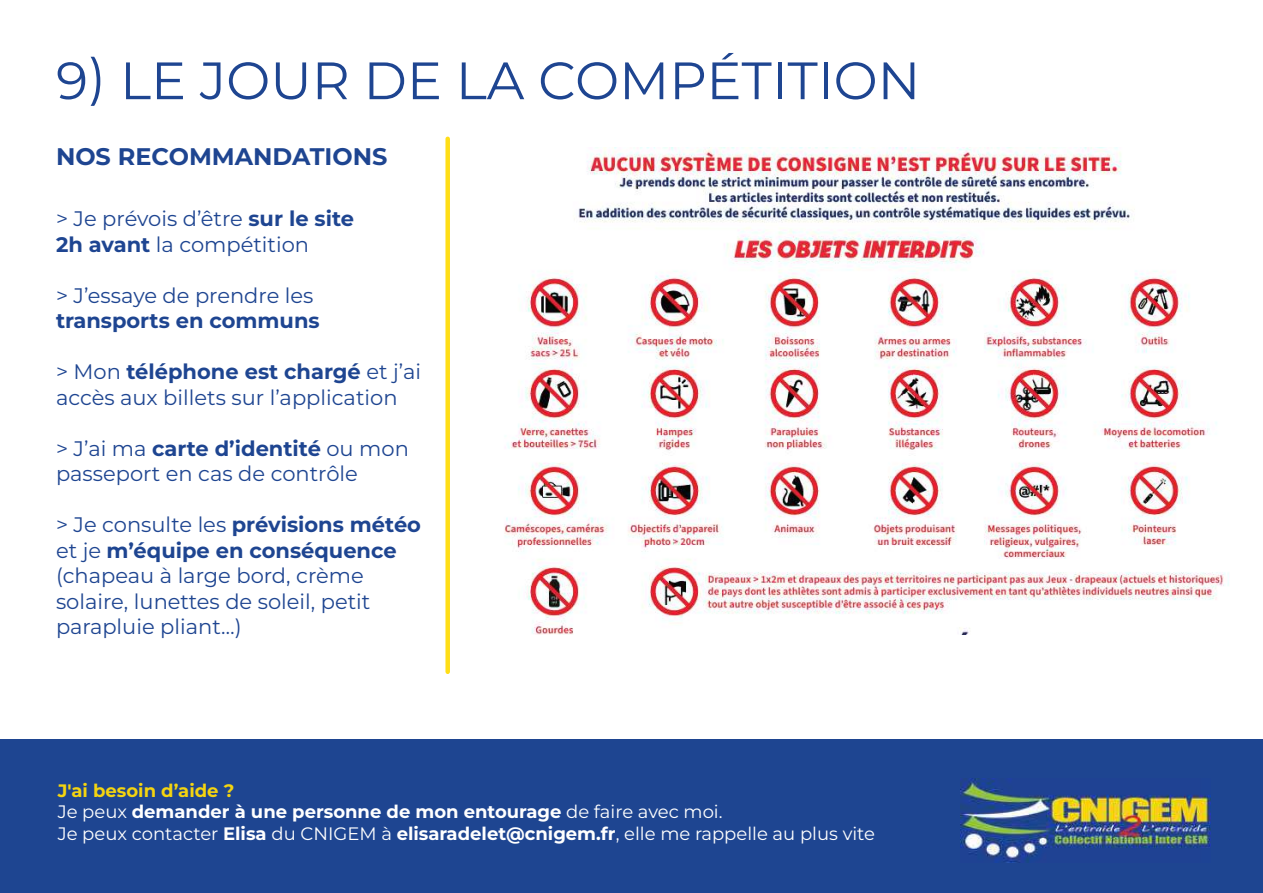
<style>
.page{position:relative;width:1263px;height:893px;background:#fff}
.page>*{position:absolute;margin:0;border:0;box-sizing:border-box;transform-origin:0 0}
.t1{font:52.5px "Montserrat";color:#1e4591}
.t2{font:700 24px "Montserrat";color:#1e4591}
.t3{font:21px/25.5px "Montserrat";color:#1e4591}
.t4{font:700 21px "Montserrat";color:#1e4591}
.t5{font:18px/21.6px "Montserrat";color:#fff}
.s1{font-weight:700}
.s2{font-weight:700;color:#f4d410}
</style>
<div class="page">
<div style="left:0;top:740px;width:1263px;height:153px;background:#1e4591"></div>
<img style="left:960px;top:778px;width:251px;height:84px">
<img style="left:504px;top:148px;width:725px;height:486px">
<div style="left:445px;top:139px;width:5px;height:533px;background:#ffde17"></div>
<h1 class="t1" style="left:56px;top:44px;width:866px">9) LE JOUR DE LA COMPÉTITION</h1>
<p class="t2" style="left:56px;top:139px;width:333px">NOS RECOMMANDATIONS</p>
<p class="t3" style="left:56px;top:205px;width:300px">&gt; Je prévois d’être <span class="s1">sur le site<br>2h avant</span> la compétition</p>
<p class="t3" style="left:56px;top:282px;width:259px">&gt; J’essaye de prendre les</p>
<p class="t4" style="left:56px;top:305px;width:265px">transports en communs</p>
<p class="t3" style="left:56px;top:358px;width:367px">&gt; Mon <span class="s1">téléphone est chargé</span> et j’ai accès aux billets sur l’application</p>
<p class="t3" style="left:56px;top:435px;width:354px">&gt; J’ai ma <span class="s1">carte d’identité</span> ou mon passeport en cas de contrôle</p>
<p class="t3" style="left:56px;top:511px;width:366px">&gt; Je consulte les <span class="s1">prévisions météo </span>et je <span class="s1">m’équipe en conséquence </span>(chapeau à large bord, crème solaire, lunettes de soleil, petit parapluie pliant…)</p>
<p class="t5" style="left:58px;top:779px;width:819px"><span class="s2">J'ai besoin d’aide ?<br></span>Je peux <span class="s1">demander à une personne de mon entourage</span> de faire avec moi.<br>Je peux contacter <span class="s1">Elisa</span> du CNIGEM à <span class="s1">elisaradelet@cnigem.fr</span>, elle me rappelle au plus vite</p>
</div>
